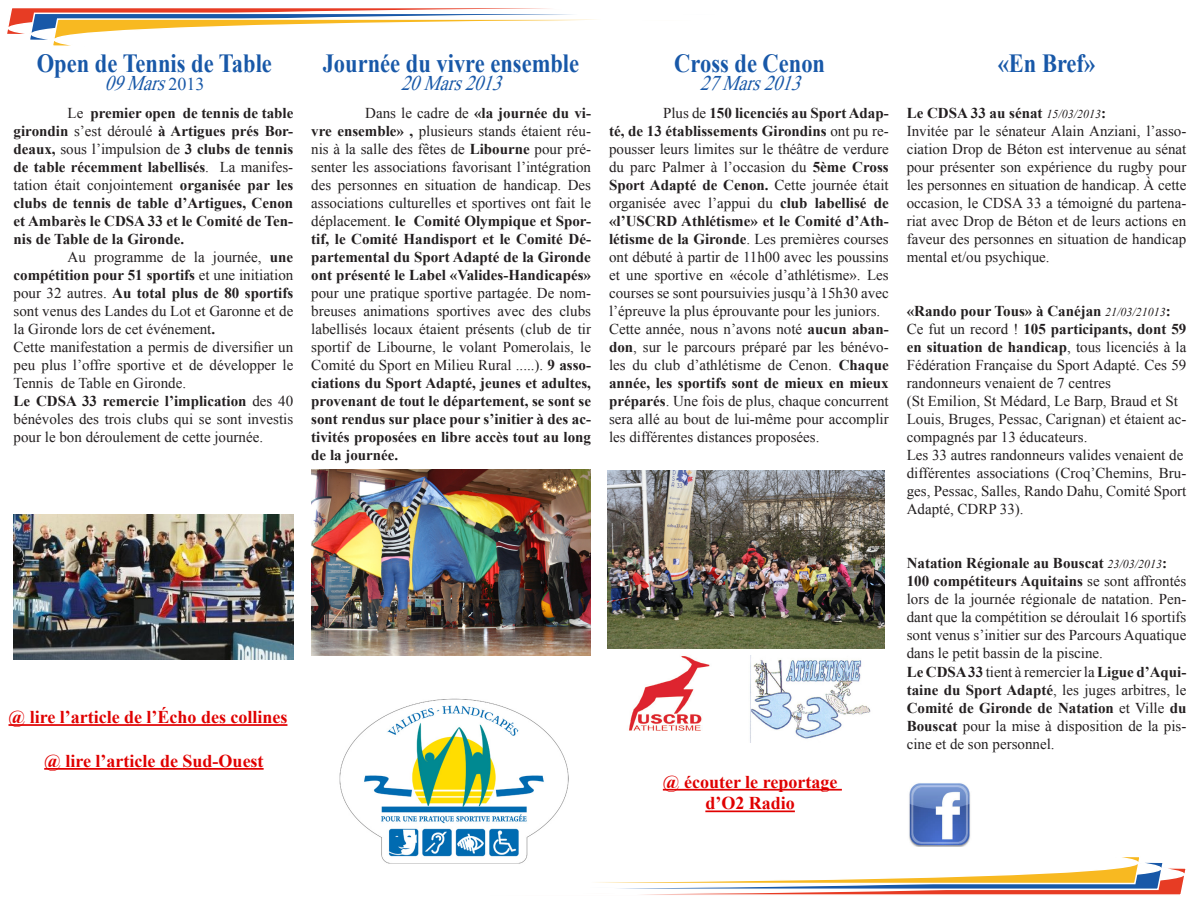
<style>
.page{position:relative;width:1200px;height:901px;background:#fff}
.page>*{position:absolute;margin:0;border:0;box-sizing:border-box;transform-origin:0 0}
.t1{font:700 26.1px "Times New Roman";color:#1858a8;scale:.86 1}
.t2{font:italic 20.85px "Times New Roman";color:#1858a8;scale:.86 1}
.t3{font:700 18px "Times New Roman";color:#e00000}
.t4{font:15px/18px "Times New Roman";color:#231f20;text-align:justify}
.t5{font:700 15px/18px "Times New Roman";color:#231f20;text-align:justify}
.s1{font-style:normal;font-size:18px}
.s2{font-weight:400}
.s3{font-weight:700}
.s4{font-weight:400;font-style:italic;font-size:12px}
</style>
<div class="page">
<svg style="left:596px;top:857px;width:590px;height:38px"></svg>
<svg style="left:7px;top:8px;width:589px;height:38px"></svg>
<hr style="left:9px;top:723px;width:278px;height:2px;background:#e00000">
<hr style="left:44px;top:767px;width:220px;height:2px;background:#e00000">
<hr style="left:663px;top:788px;width:179px;height:2px;background:#e00000">
<hr style="left:705px;top:810px;width:90px;height:1px;background:#e00000">
<img style="left:14px;top:514px;width:279px;height:145px">
<img style="left:311px;top:469px;width:279px;height:185px">
<img style="left:607px;top:470px;width:277px;height:177px">
<img style="left:339px;top:698px;width:230px;height:166px">
<img style="left:629px;top:656px;width:81px;height:75px">
<img style="left:750px;top:655px;width:121px;height:87px">
<img style="left:909px;top:783px;width:61px;height:63px">
<p class="t1" style="left:37px;top:45px;width:275px">Open de Tennis de Table</p>
<p class="t2" style="left:104px;top:69px;width:118px">09Mars<span class="s1">2 0 1 3</span></p>
<p class="t5" style="left:14px;top:103px;width:281px;text-indent:54px"><span class="s2">Le</span> premier open de tennis de table girondin <span class="s2">s’est déroulé</span> à Artigues prés Bor&shy;deaux, <span class="s2">sous l’impulsion de</span> 3 clubs de tennis de table récemment labellisés<span class="s2">. La manifes&shy;tation était conjointement</span> organisée par les clubs de tennis de table d’Artigues, Cenon et Ambarès le CDSA 33 et le Comité de Ten&shy;nis de Table de la Gironde.</p>
<p class="t4" style="left:14px;top:248px;width:281px;text-indent:54px">Au programme de la journée, <span class="s3">une compétition pour 51 sportifs</span> et une initiation pour 32 autres. <span class="s3">Au total plus de 80 sportifs </span>sont venus des Landes du Lot et Garonne et de la Gironde lors de cet événement<span class="s3">.</span></p>
<p class="t4" style="left:14px;top:338px;width:281px">Cette manifestation a permis de diversifier un peu plus l’offre sportive et de développer le Tennis de Table en Gironde.</p>
<p class="t4" style="left:14px;top:392px;width:281px"><span class="s3">Le CDSA 33 remercie l’implication</span> des 40 bénévoles des trois clubs qui se sont investis pour le bon déroulement de cette journée.</p>
<p class="t3" style="left:9px;top:704px;width:280px">@ lire l’article de l’Écho des collines</p>
<p class="t3" style="left:44px;top:748px;width:221px">@ lire l’article de Sud-Ouest</p>
<p class="t1" style="left:323px;top:45px;width:300px">Journée du vivre ensemble</p>
<p class="t2" style="left:401px;top:69px;width:128px">20Mars2013</p>
<p class="t1" style="left:674px;top:45px;width:177px">Cross de Cenon</p>
<p class="t2" style="left:700px;top:69px;width:128px">27Mars2013</p>
<p class="t4" style="left:311px;top:104px;width:281px;text-indent:54px">Dans le cadre de <span class="s3">«la journée du vi&shy;vre ensemble» ,</span> plusieurs stands étaient réu&shy;nis à la salle des fêtes de <span class="s3">Libourne</span> pour pré&shy;senter les associations favorisant l’intégration des personnes en situation de handicap. Des associations culturelles et sportives ont fait le déplacement. <span class="s3">le Comité Olympique et Spor&shy;tif, le Comité Handisport et le Comité Dé&shy;partemental du Sport Adapté de la Gironde ont présenté le Label «Valides-Handicapés» </span>pour une pratique sportive partagée. De nom&shy;breuses animations sportives avec des clubs labellisés locaux étaient présents (club de tir sportif de Libourne, le volant Pomerolais, le Comité du Sport en Milieu Rural .....). <span class="s3">9 asso&shy;ciations du Sport Adapté, jeunes et adultes, provenant de tout le département, se sont se sont rendus sur place pour s’initier à des ac&shy;tivités proposées en libre accès tout au long de la journée.</span></p>
<p class="t4" style="left:609px;top:104px;width:281px;text-indent:54px">Plus de <span class="s3">150 licenciés au Sport Adap&shy;té, de 13 établissements Girondins</span> ont pu re&shy;pousser leurs limites sur le théâtre de verdure du parc Palmer à l’occasion du <span class="s3">5ème Cross Sport Adapté de Cenon.</span> Cette journée était organisée avec l’appui du <span class="s3">club labellisé de «l’USCRD Athlétisme» et le Comité d’Ath&shy;létisme de la Gironde</span>. Les premières courses ont débuté à partir de 11h00 avec les poussins et une sportive en «école d’athlétisme». Les courses se sont poursuivies jusqu’à 15h30 avec l’épreuve la plus éprouvante pour les juniors.</p>
<p class="t4" style="left:609px;top:320px;width:281px">Cette année, nous n’avons noté <span class="s3">aucun aban&shy;don</span>, sur le parcours préparé par les bénévo&shy;les du club d’athlétisme de Cenon. <span class="s3">Chaque année, les sportifs sont de mieux en mieux préparés</span>. Une fois de plus, chaque concurrent sera allé au bout de lui-même pour accomplir les différentes distances proposées.</p>
<p class="t3" style="left:663px;top:768px;width:176px">@ écouter le reportage</p>
<p class="t3" style="left:705px;top:790px;width:91px">d’O2 Radio</p>
<p class="t1" style="left:998px;top:45px;width:115px">«En Bref»</p>
<p class="t5" style="left:907px;top:103px;width:201px">Le CDSA 33 au sénat <span class="s4">15/03/2013</span>:</p>
<p class="t4" style="left:907px;top:122px;width:281px">Invitée par le sénateur Alain Anziani, l’asso&shy;ciation Drop de Béton est intervenue au sénat pour présenter son expérience du rugby pour les personnes en situation de handicap. À cette occasion, le CDSA 33 a témoigné du partena&shy;riat avec Drop de Béton et de leurs actions en faveur des personnes en situation de handicap mental et/ou psychique.</p>
<p class="t5" style="left:907px;top:301px;width:266px">«Rando pour Tous» à Canéjan <span class="s4">21/03/21013</span>:</p>
<p class="t4" style="left:907px;top:320px;width:281px">Ce fut un record ! <span class="s3">105 participants, dont 59 en situation de handicap</span>, tous licenciés à la Fédération Française du Sport Adapté. Ces 59 randonneurs venaient de 7 centres</p>
<p class="t4" style="left:907px;top:392px;width:273px">(St Emilion, St Médard, Le Barp, Braud et St</p>
<p class="t4" style="left:907px;top:410px;width:281px">Louis, Bruges, Pessac, Carignan) et étaient ac&shy;compagnés par 13 éducateurs.</p>
<p class="t4" style="left:907px;top:446px;width:278px">Les 33 autres randonneurs valides venaient de</p>
<p class="t4" style="left:907px;top:464px;width:281px">différentes associations (Croq’Chemins, Bru&shy;ges, Pessac, Salles, Rando Dahu, Comité Sport Adapté, CDRP 33).</p>
<p class="t5" style="left:907px;top:553px;width:262px">Natation Régionale au Bouscat <span class="s4">23/03/2013</span>:</p>
<p class="t4" style="left:907px;top:572px;width:281px"><span class="s3">100 compétiteurs Aquitains</span> se sont affrontés lors de la journée régionale de natation. Pen&shy;dant que la compétition se déroulait 16 sportifs sont venus s’initier sur des Parcours Aquatique dans le petit bassin de la piscine.</p>
<p class="t4" style="left:907px;top:662px;width:281px"><span class="s3">Le CDSA 33</span> tient à remercier la <span class="s3">Ligue d’Aqui&shy;taine du Sport Adapté</span>, les juges arbitres, le <span class="s3">Comité de Gironde de Natation</span> et Ville <span class="s3">du Bouscat</span> pour la mise à disposition de la pis&shy;cine et de son personnel.</p>
</div>
